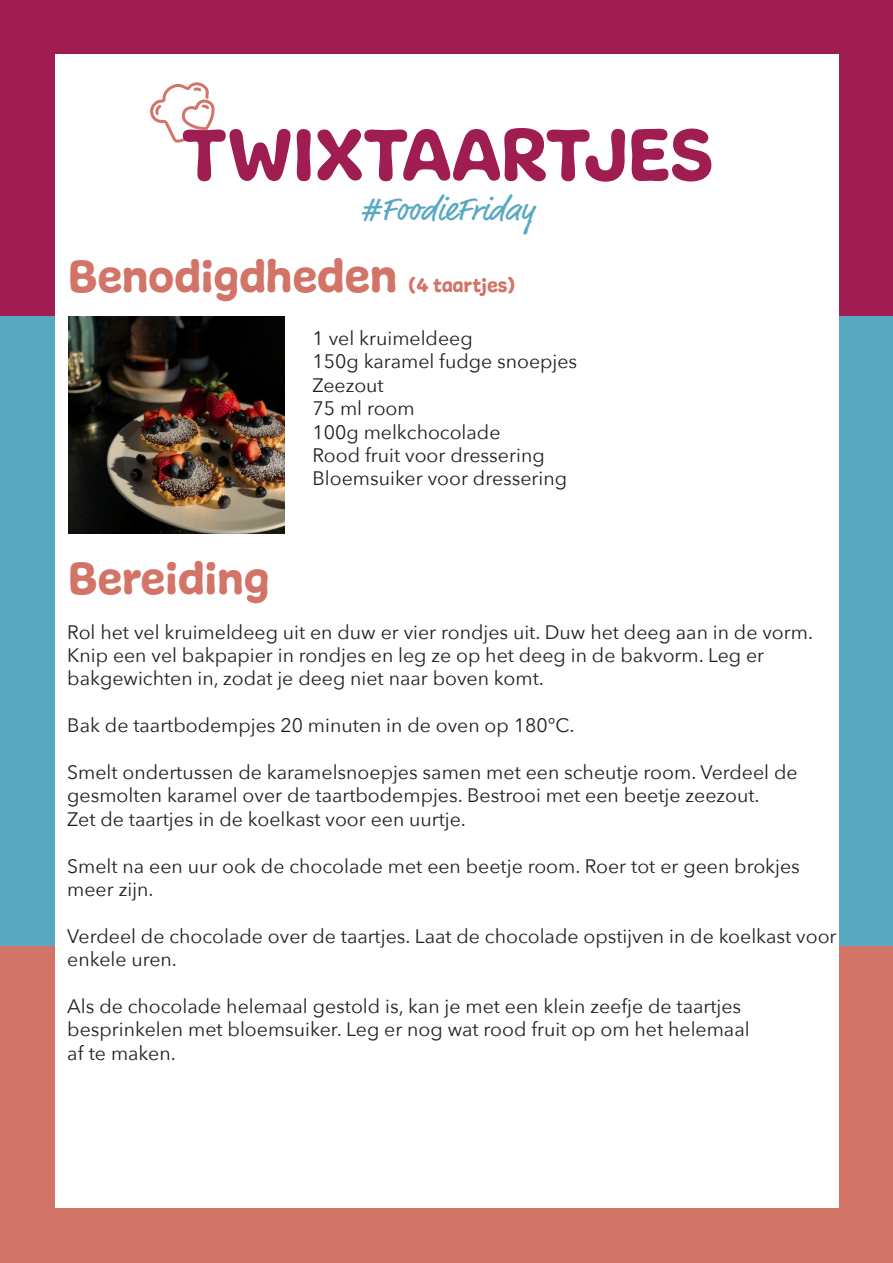
<style>
.page{position:relative;width:893px;height:1263px;background:#fff}
.page>*{position:absolute;margin:0;border:0;box-sizing:border-box;transform-origin:0 0}
.t1{font:78px "Freude";color:#a01d52}
.t2{font:48px "Freude";color:#d27468}
.t3{font:33px "Market Pro";color:#58a8c2}
.t4{font:21px "Freude";color:#d27468}
.t5{font:19.5px/23.4px "Avenir Next";color:#231f20}
.s1{font-size:49.5px}
</style>
<div class="page">
<div style="left:0;top:0;width:893px;height:631px;background:#a01d52"></div>
<div style="left:0;top:631px;width:893px;height:632px;background:#d27468"></div>
<div style="left:0;top:316px;width:893px;height:630px;background:#58a8c2"></div>
<div style="left:55px;top:55px;width:783px;height:1153px;background:#fff"></div>
<svg style="left:150px;top:82px;width:65px;height:61px"></svg>
<img style="left:68px;top:316px;width:216px;height:217px">
<p class="t1" style="left:182px;top:107px;width:533px">TWIXTAARTJES</p>
<p class="t3" style="left:360px;top:187px;width:176px">#FoodieFriday</p>
<p class="t2" style="left:68px;top:247px;width:331px">Benodigdhe<span class="s1">den</span></p>
<p class="t4" style="left:408px;top:272px;width:109px">(4 taartjes)</p>
<p class="t5" style="left:313px;top:326px;width:162px">1 vel kruimeldeeg</p>
<p class="t5" style="left:313px;top:349px;width:266px">150g karamel fudge snoepjes</p>
<p class="t5" style="left:313px;top:372px;width:73px">Zeezout</p>
<p class="t5" style="left:313px;top:396px;width:104px">75 ml room</p>
<p class="t5" style="left:313px;top:419px;width:189px">100g melkchocolade</p>
<p class="t5" style="left:313px;top:443px;width:234px">Rood fruit voor dressering</p>
<p class="t5" style="left:313px;top:466px;width:256px">Bloemsuiker voor dressering</p>
<p class="t2" style="left:68px;top:548px;width:203px">Bereiding</p>
<p class="t5" style="left:67px;top:619px;width:747px">Rol het vel kruimeldeeg uit en duw er vier rondjes uit. Duw het deeg aan in de vorm.<br>Knip een vel bakpapier in rondjes en leg ze op het deeg in de bakvorm. Leg er</p>
<p class="t5" style="left:67px;top:666px;width:478px">bakgewichten in, zodat je deeg niet naar boven komt.</p>
<p class="t5" style="left:67px;top:713px;width:509px">Bak de taartbodempjes 20 minuten in de oven op 180°C.</p>
<p class="t5" style="left:67px;top:760px;width:732px">Smelt ondertussen de karamelsnoepjes samen met een scheutje room. Verdeel de</p>
<p class="t5" style="left:67px;top:783px;width:694px">gesmolten karamel over de taartbodempjes. Bestrooi met een beetje zeezout.</p>
<p class="t5" style="left:67px;top:806px;width:400px">Zet de taartjes in de koelkast voor een uurtje.</p>
<p class="t5" style="left:67px;top:853px;width:734px">Smelt na een uur ook de chocolade met een beetje room. Roer tot er geen brokjes meer zijn.</p>
<p class="t5" style="left:67px;top:923px;width:771px">Verdeel de chocolade over de taartjes. Laat de chocolade opstijven in de koelkast voor enkele uren.</p>
<p class="t5" style="left:67px;top:994px;width:675px">Als de chocolade helemaal gestold is, kan je met een klein zeefje de taartjes</p>
<p class="t5" style="left:67px;top:1017px;width:684px">besprinkelen met bloemsuiker. Leg er nog wat rood fruit op om het helemaal</p>
<p class="t5" style="left:67px;top:1040px;width:110px">af te maken.</p>
</div>
